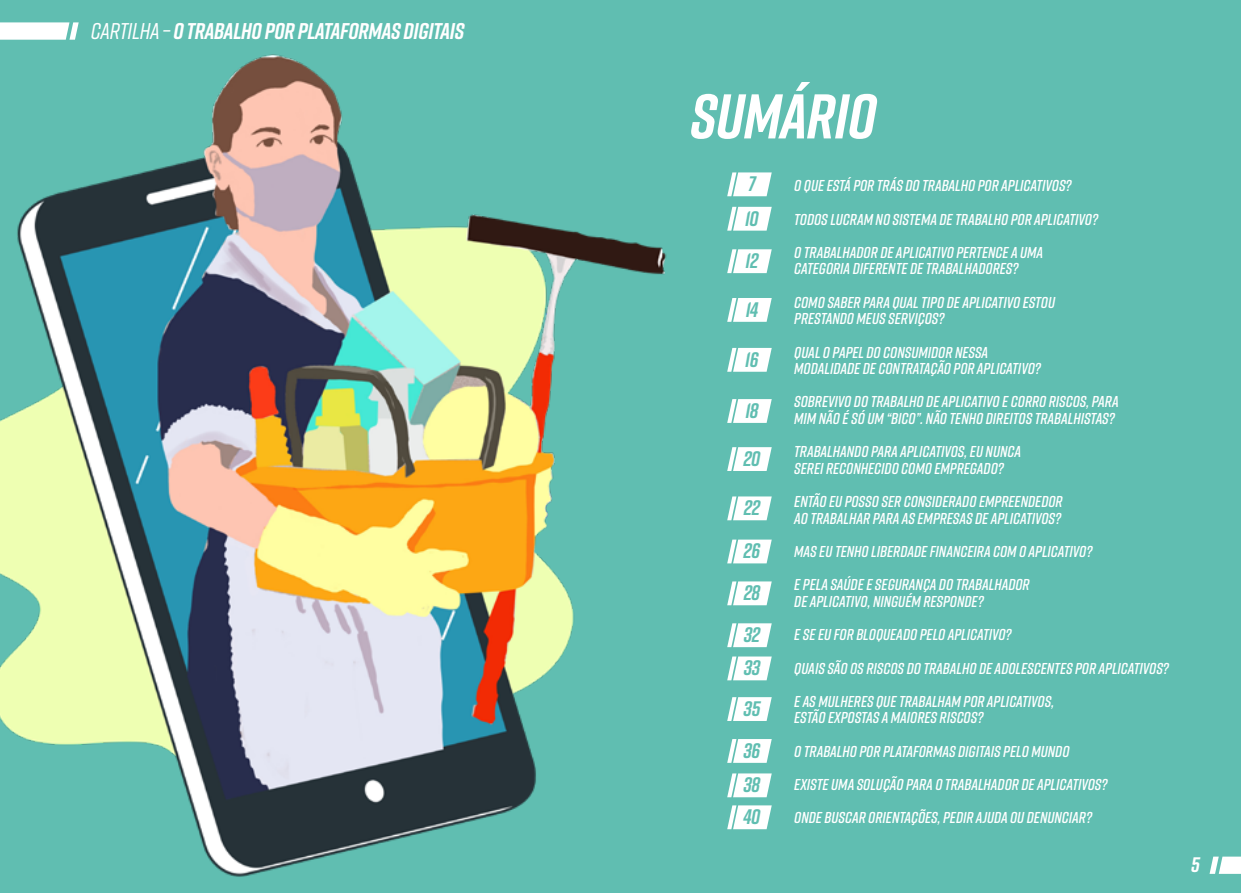
<style>
.page{position:relative;width:1241px;height:893px;background:#fff}
.page>*{position:absolute;margin:0;border:0;box-sizing:border-box;transform-origin:0 0}
.t1{font:italic 700 63px "Rift";letter-spacing:-.01em;color:#fff}
.t2{font:italic 700 22.75px "Rift";letter-spacing:-.01em;color:#fff}
.t3{font:italic 700 21px/42.4px "Rift";letter-spacing:-.02em;color:#60beb1}
.t4{font:italic 700 21px "Rift";color:#fff}
.t5{font:italic 600 15.75px/33.2px "Rift";color:#fff}
.s1{font-weight:500}
</style>
<div class="page">
<div style="left:0;top:0;width:620px;height:893px;background:#60beb1"></div>
<div style="left:620px;top:0;width:620px;height:893px;background:#60beb1"></div>
<svg style="left:0;top:22px;width:79px;height:18px"></svg>
<svg style="left:1209px;top:857px;width:31px;height:17px"></svg>
<img style="left:0;top:54px;width:667px;height:823px">
<svg style="left:727px;top:172px;width:44px;height:24px"></svg>
<svg style="left:727px;top:207px;width:44px;height:24px"></svg>
<svg style="left:727px;top:249px;width:44px;height:24px"></svg>
<svg style="left:727px;top:298px;width:44px;height:24px"></svg>
<svg style="left:727px;top:348px;width:44px;height:24px"></svg>
<svg style="left:727px;top:399px;width:44px;height:24px"></svg>
<svg style="left:727px;top:447px;width:44px;height:24px"></svg>
<svg style="left:727px;top:496px;width:44px;height:24px"></svg>
<svg style="left:727px;top:540px;width:44px;height:23px"></svg>
<svg style="left:727px;top:581px;width:44px;height:24px"></svg>
<svg style="left:727px;top:623px;width:44px;height:24px"></svg>
<svg style="left:727px;top:656px;width:44px;height:24px"></svg>
<svg style="left:727px;top:697px;width:44px;height:24px"></svg>
<svg style="left:727px;top:739px;width:44px;height:24px"></svg>
<svg style="left:727px;top:773px;width:44px;height:24px"></svg>
<svg style="left:727px;top:805px;width:44px;height:24px"></svg>
<h2 class="t2" style="left:91px;top:15px;width:375px"><span class="s1">CARTILHA –</span> O TRABALHO POR PLATAFORMAS DIGITAIS</h2>
<h1 class="t1" style="left:690px;top:71px;width:187px">SUMÁRIO</h1>
<p class="t5" style="left:794px;top:169px;width:305px">O QUE ESTÁ POR TRÁS DO TRABALHO POR APLICATIVOS?<br>TODOS LUCRAM NO SISTEMA DE TRABALHO POR APLICATIVO?<br>O TRABALHADOR DE APLICATIVO PERTENCE A UMA</p>
<p class="t5" style="left:794px;top:252px;width:262px">CATEGORIA DIFERENTE DE TRABALHADORES?<br>COMO SABER PARA QUAL TIPO DE APLICATIVO ESTOU</p>
<p class="t5" style="left:794px;top:302px;width:195px">PRESTANDO MEUS SERVIÇOS?<br>QUAL O PAPEL DO CONSUMIDOR NESSA</p>
<p class="t5" style="left:794px;top:352px;width:326px">MODALIDADE DE CONTRATAÇÃO POR APLICATIVO?<br>SOBREVIVO DO TRABALHO DE APLICATIVO E CORRO RISCOS, PARA</p>
<p class="t5" style="left:794px;top:401px;width:322px">MIM NÃO É SÓ UM “BICO”. NÃO TENHO DIREITOS TRABALHISTAS?<br>TRABALHANDO PARA APLICATIVOS, EU NUNCA</p>
<p class="t5" style="left:794px;top:451px;width:270px">SEREI RECONHECIDO COMO EMPREGADO?<br>ENTÃO EU POSSO SER CONSIDERADO EMPREENDEDOR</p>
<p class="t5" style="left:794px;top:501px;width:299px">AO TRABALHAR PARA AS EMPRESAS DE APLICATIVOS?<br>MAS EU TENHO LIBERDADE FINANCEIRA COM O APLICATIVO?<br>E PELA SAÚDE E SEGURANÇA DO TRABALHADOR</p>
<p class="t5" style="left:794px;top:584px;width:376px">DE APLICATIVO, NINGUÉM RESPONDE?<br>E SE EU FOR BLOQUEADO PELO APLICATIVO?<br>QUAIS SÃO OS RISCOS DO TRABALHO DE ADOLESCENTES POR APLICATIVOS?<br>E AS MULHERES QUE TRABALHAM POR APLICATIVOS,</p>
<p class="t5" style="left:794px;top:701px;width:315px">ESTÃO EXPOSTAS A MAIORES RISCOS?<br>O TRABALHO POR PLATAFORMAS DIGITAIS PELO MUNDO EXISTE UMA SOLUÇÃO PARA O TRABALHADOR DE APLICATIVOS?<br>ONDE BUSCAR ORIENTAÇÕES, PEDIR AJUDA OU DENUNCIAR?</p>
<h3 class="t3" style="left:745px;top:166px;width:15px;line-height:34.3px">7<br>10</h3>
<h3 class="t3" style="left:745px;top:239px;width:14px">12</h3>
<h3 class="t3" style="left:745px;top:288px;width:14px">14</h3>
<h3 class="t3" style="left:745px;top:338px;width:15px">16</h3>
<h3 class="t3" style="left:745px;top:389px;width:15px">18</h3>
<h3 class="t3" style="left:743px;top:437px;width:19px">20</h3>
<h3 class="t3" style="left:743px;top:486px;width:18px;text-align:justify">22<br>26<br>28<br>32</h3>
<h3 class="t3" style="left:743px;top:647px;width:18px;line-height:41.3px;text-align:justify">33<br>35<br>36</h3>
<h3 class="t3" style="left:743px;top:769px;width:18px;line-height:32px">38<br>40</h3>
<h3 class="t4" style="left:1190px;top:850px;width:10px">5</h3>
</div>
